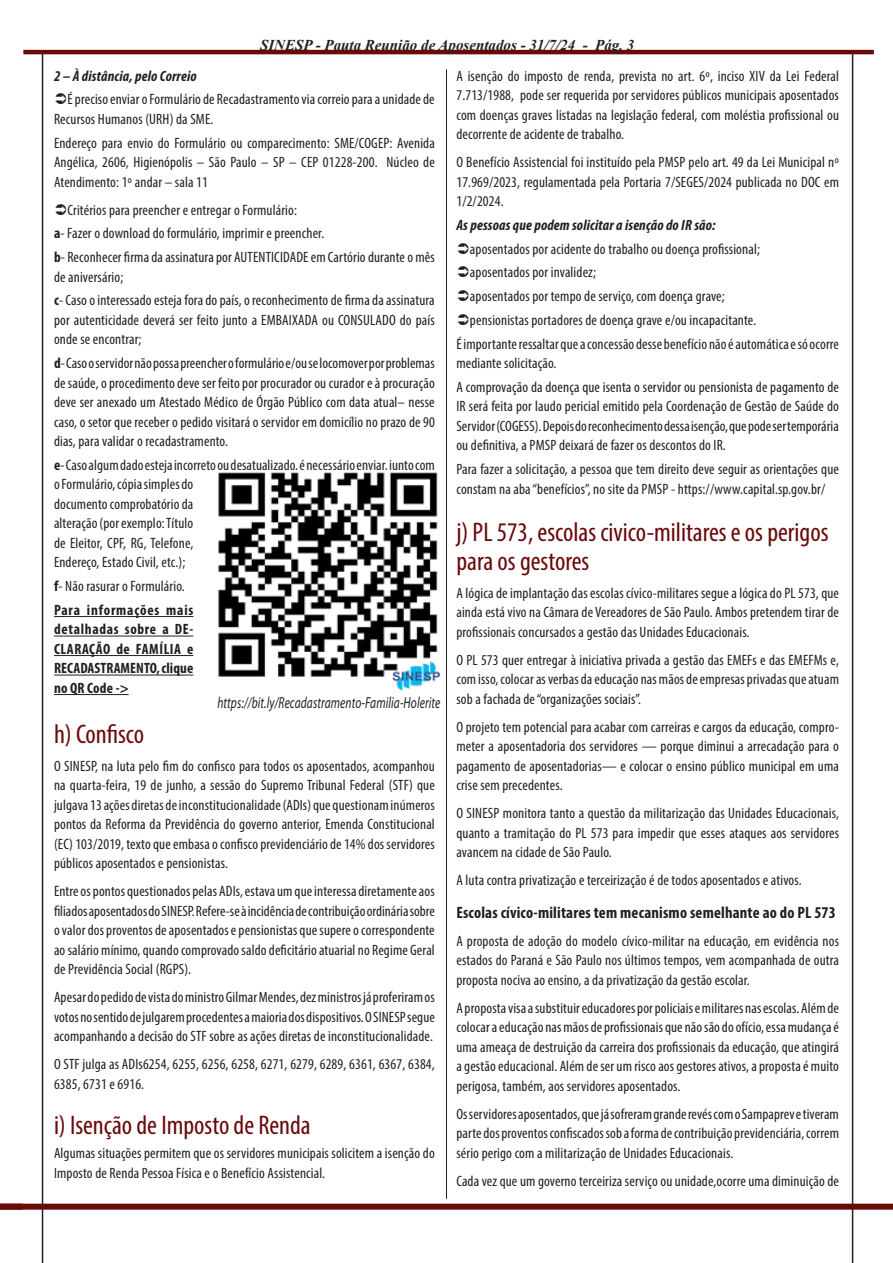
<style>
.page{position:relative;width:893px;height:1263px;background:#fff}
.page>*{position:absolute;margin:0;border:0;box-sizing:border-box;transform-origin:0 0}
.t1{font:condensed 27px/28.5px "Myriad Pro";color:#6a090a}
.t2{font:700 condensed 16.5px "Myriad Pro";letter-spacing:.01em;color:#231f20}
.t3{font:italic 16.05px "Myriad Pro";letter-spacing:.01em;color:#231f20;scale:.71 1}
.t4{font:condensed 15px/19.5px "Myriad Pro";letter-spacing:.01em;color:#231f20;text-align:justify}
.t5{font:700 condensed 15px/19.5px "Myriad Pro";letter-spacing:.01em;color:#231f20;text-align:justify}
.t6{font:italic 700 condensed 15px "Myriad Pro";letter-spacing:.01em;color:#231f20}
.t7{font:italic 700 15px "Times New Roman";color:#231f20}
.s1{font-weight:700}
</style>
<div class="page">
<hr style="left:54px;top:616px;width:139px;height:1px;background:#231f20">
<hr style="left:54px;top:636px;width:139px;height:1px;background:#231f20">
<hr style="left:54px;top:655px;width:139px;height:1px;background:#231f20">
<hr style="left:54px;top:675px;width:139px;height:1px;background:#231f20">
<hr style="left:54px;top:694px;width:75px;height:1px;background:#231f20">
<hr style="left:23px;top:50px;width:851px;height:4px;background:#6a090a">
<hr style="left:42px;top:53px;width:1px;height:1210px;background:#231f20">
<hr style="left:852px;top:53px;width:1px;height:1210px;background:#231f20">
<hr style="left:446px;top:69px;width:1px;height:1130px;background:#231f20">
<div style="left:0;top:1203px;width:893px;height:6px;background:#6a090a"></div>
<img style="left:218px;top:472px;width:223px;height:219px">
<p class="t7" style="left:260px;top:34px;width:376px">SINESP - Pauta Reunião de Aposentados - 31/7/24 - Pág. 3</p>
<p class="t6" style="left:54px;top:66px;width:144px">2 – À distância, pelo Correio</p>
<p class="t4" style="left:54px;top:90px;width:382px;text-indent:14px">É preciso enviar o Formulário de Recadastramento via correio para a unidade de<br>Recursos Humanos (URH) da SME.</p>
<p class="t4" style="left:54px;top:133px;width:382px">Endereço para envio do Formulário ou comparecimento: SME/COGEP: Avenida Angélica, 2606, Higienópolis – São Paulo – SP – CEP 01228-200. Núcleo de Atendimento: 1º andar – sala 11</p>
<p class="t4" style="left:54px;top:198px;width:382px;line-height:23.7px;text-align:left;text-indent:14px">Critérios para preencher e entregar o Formulário:<br><span class="s1">a</span>- Fazer o download do formulário, imprimir e preencher.<br><span class="s1">b</span>- Reconhecer firma da assinatura por AUTENTICIDADE em Cartório durante o mês</p>
<p class="t4" style="left:54px;top:265px;width:382px;line-height:23.7px">de aniversário;<br><span class="s1">c</span>- Caso o interessado esteja fora do país, o reconhecimento de firma da assinatura</p>
<p class="t4" style="left:54px;top:310px;width:382px">por autenticidade deverá ser feito junto a EMBAIXADA ou CONSULADO do país onde se encontrar;</p>
<p class="t4" style="left:54px;top:353px;width:382px"><span class="s1">d</span>- Caso o servidor não possa preencher o formulário e/ou se locomover por problemas de saúde, o procedimento deve ser feito por procurador ou curador e à procuração deve ser anexado um Atestado Médico de Órgão Público com data atual– nesse caso, o setor que receber o pedido visitará o servidor em domicílio no prazo de 90 dias, para validar o recadastramento.</p>
<p class="t4" style="left:54px;top:455px;width:382px;text-align:left"><span class="s1">e</span>- Caso algum dado esteja incorreto ou desatualizado, é necessário enviar, junto com o Formulário, cópia simples do<br>documento comprobatório da<br>alteração (por exemplo: Título<br>de Eleitor, CPF, RG, Telefone,<br>Endereço, Estado Civil, etc.);</p>
<p class="t4" style="left:54px;top:574px;width:141px;line-height:23.7px"><span class="s1">f</span>- Não rasurar o Formulário.<br><span class="s1">Para informações mais</span></p>
<p class="t5" style="left:54px;top:619px;width:141px">detalhadas sobre a DE-CLARAÇÃO de FAMÍLIA e RECADASTRAMENTO, clique no QR Code -&gt;</p>
<h1 class="t1" style="left:54px;top:719px;width:92px">h) Confisco</h1>
<p class="t4" style="left:54px;top:756px;width:382px">O SINESP, na luta pelo fim do confisco para todos os aposentados, acompanhou na quarta-feira, 19 de junho, a sessão do Supremo Tribunal Federal (STF) que julgava 13 ações diretas de inconstitucionalidade (ADIs) que questionam inúmeros pontos da Reforma da Previdência do governo anterior, Emenda Constitucional (EC) 103/2019, texto que embasa o confisco previdenciário de 14% dos servidores públicos aposentados e pensionistas.</p>
<p class="t4" style="left:54px;top:881px;width:382px">Entre os pontos questionados pelas ADIs, estava um que interessa diretamente aos filiados aposentados do SINESP. Refere-se à incidência de contribuição ordinária sobre o valor dos proventos de aposentados e pensionistas que supere o correspondente ao salário mínimo, quando comprovado saldo deficitário atuarial no Regime Geral de Previdência Social (RGPS).</p>
<p class="t4" style="left:54px;top:987px;width:382px">Apesar do pedido de vista do ministro Gilmar Mendes, dez ministros já proferiram os votos no sentido de julgarem procedentes a maioria dos dispositivos. O SINESP segue acompanhando a decisão do STF sobre as ações diretas de inconstitucionalidade.</p>
<p class="t4" style="left:54px;top:1054px;width:382px">O STF julga as ADIs6254, 6255, 6256, 6258, 6271, 6279, 6289, 6361, 6367, 6384,<br>6385, 6731 e 6916.</p>
<h1 class="t1" style="left:54px;top:1111px;width:258px">i) Isenção de Imposto de Renda</h1>
<p class="t4" style="left:54px;top:1143px;width:382px">Algumas situações permitem que os servidores municipais solicitem a isenção do<br>Imposto de Renda Pessoa Física e o Benefício Assistencial.</p>
<p class="t3" style="left:217px;top:692px;width:316px">https://bit.ly/Recadastramento-Familia-Holerite</p>
<p class="t4" style="left:456px;top:66px;width:384px">A isenção do imposto de renda, prevista no art. 6º, inciso XIV da Lei Federal 7.713/1988, pode ser requerida por servidores públicos municipais aposentados com doenças graves listadas na legislação federal, com moléstia profissional ou decorrente de acidente de trabalho.</p>
<p class="t4" style="left:456px;top:152px;width:384px">O Benefício Assistencial foi instituído pela PMSP pelo art. 49 da Lei Municipal nº 17.969/2023, regulamentada pela Portaria 7/SEGES/2024 publicada no DOC em 1/2/2024.</p>
<p class="t6" style="left:456px;top:216px;width:261px">As pessoas que podem solicitar a isenção do IR são:</p>
<p class="t4" style="left:470px;top:239px;width:292px">aposentados por acidente do trabalho ou doença profissional;</p>
<p class="t4" style="left:470px;top:263px;width:128px">aposentados por invalidez;</p>
<p class="t4" style="left:470px;top:286px;width:256px">aposentados por tempo de serviço, com doença grave;</p>
<p class="t4" style="left:470px;top:310px;width:288px">pensionistas portadores de doença grave e/ou incapacitante.</p>
<p class="t4" style="left:456px;top:334px;width:384px">É importante ressaltar que a concessão desse benefício não é automática e só ocorre</p>
<p class="t4" style="left:456px;top:351px;width:384px;line-height:23.7px">mediante solicitação.<br>A comprovação da doença que isenta o servidor ou pensionista de pagamento de</p>
<p class="t4" style="left:456px;top:397px;width:384px">IR será feita por laudo pericial emitido pela Coordenação de Gestão de Saúde do Servidor (COGESS). Depois do reconhecimento dessa isenção, que pode ser temporária ou definitiva, a PMSP deixará de fazer os descontos do IR.</p>
<p class="t4" style="left:456px;top:459px;width:384px">Para fazer a solicitação, a pessoa que tem direito deve seguir as orientações que constam na aba “benefícios”, no site da PMSP - https://www.capital.sp.gov.br/</p>
<h1 class="t1" style="left:456px;top:518px;width:374px">j) PL 573, escolas civico-militares e os perigos para os gestores</h1>
<p class="t4" style="left:456px;top:583px;width:384px">A lógica de implantação das escolas cívico-militares segue a lógica do PL 573, que ainda está vivo na Câmara de Vereadores de São Paulo. Ambos pretendem tirar de profissionais concursados a gestão das Unidades Educacionais.</p>
<p class="t4" style="left:456px;top:650px;width:384px">O PL 573 quer entregar à iniciativa privada a gestão das EMEFs e das EMEFMs e, com isso, colocar as verbas da educação nas mãos de empresas privadas que atuam sob a fachada de “organizações sociais”.</p>
<p class="t4" style="left:456px;top:717px;width:384px">O projeto tem potencial para acabar com carreiras e cargos da educação, compro&shy;meter a aposentadoria dos servidores — porque diminui a arrecadação para o pagamento de aposentadorias— e colocar o ensino público municipal em uma crise sem precedentes.</p>
<p class="t4" style="left:456px;top:803px;width:384px">O SINESP monitora tanto a questão da militarização das Unidades Educacionais, quanto a tramitação do PL 573 para impedir que esses ataques aos servidores avancem na cidade de São Paulo.</p>
<p class="t4" style="left:456px;top:870px;width:347px">A luta contra privatização e terceirização é de todos aposentados e ativos.</p>
<p class="t2" style="left:456px;top:902px;width:381px">Escolas cívico-militares tem mecanismo semelhante ao do PL 573</p>
<p class="t4" style="left:456px;top:931px;width:384px">A proposta de adoção do modelo cívico-militar na educação, em evidência nos estados do Paraná e São Paulo nos últimos tempos, vem acompanhada de outra proposta nociva ao ensino, a da privatização da gestão escolar.</p>
<p class="t4" style="left:456px;top:998px;width:384px">A proposta visa a substituir educadores por policiais e militares nas escolas. Além de colocar a educação nas mãos de profissionais que não são do ofício, essa mudança é uma ameaça de destruição da carreira dos profissionais da educação, que atingirá a gestão educacional. Além de ser um risco aos gestores ativos, a proposta é muito perigosa, também, aos servidores aposentados.</p>
<p class="t4" style="left:456px;top:1104px;width:384px">Os servidores aposentados, que já sofreram grande revés com o Sampaprev e tiveram parte dos proventos confiscados sob a forma de contribuição previdenciária, correm sério perigo com a militarização de Unidades Educacionais.</p>
<p class="t4" style="left:456px;top:1171px;width:384px">Cada vez que um governo terceiriza serviço ou unidade,ocorre uma diminuição de</p>
</div>
